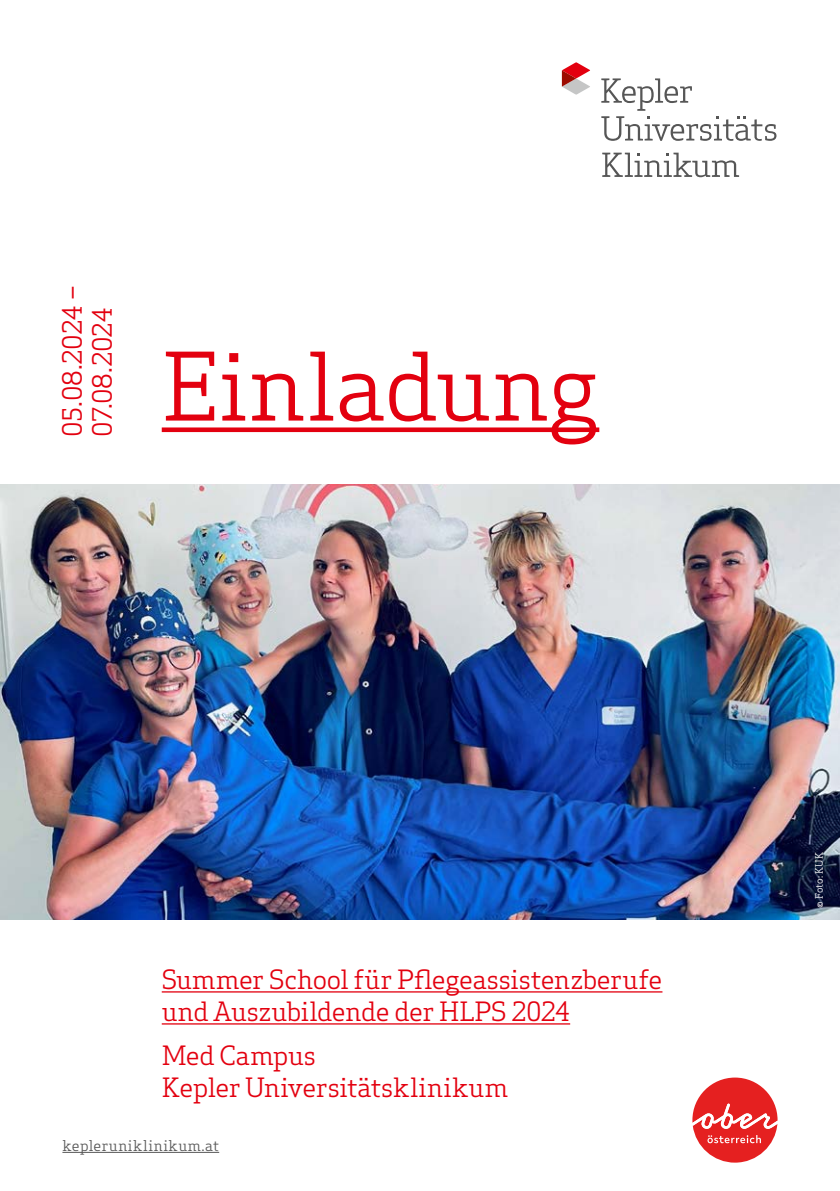
<style>
.page{position:relative;width:840px;height:1191px;background:#fff}
.page>*{position:absolute;margin:0;border:0;box-sizing:border-box;transform-origin:0 0}
.t1{font:92px "Apex Serif";letter-spacing:-.005em;color:#e3000f}
.t2{font:26px/32px "Apex Serif";letter-spacing:-.015em;color:#e3000f}
.t3{font:14.6px "Apex Serif";letter-spacing:.04em;color:#565656}
.t4{font:10px "Apex Serif";color:#fff}
</style>
<div class="page">
<svg style="left:601px;top:78px;width:175px;height:63px"></svg>
<svg style="left:602px;top:153px;width:136px;height:24px"></svg>
<svg style="left:561px;top:62px;width:29px;height:33px"></svg>
<hr style="left:62px;top:1152px;width:157px;height:1px;background:#565656">
<div style="left:162px;top:427px;width:437px;height:5px;background:#e3000f"></div>
<hr style="left:162px;top:991px;width:500px;height:1px;background:#e3000f">
<hr style="left:162px;top:1023px;width:408px;height:1px;background:#e3000f">
<img style="left:0;top:484px;width:839px;height:435px">
<svg style="left:692px;top:1077px;width:85px;height:85px"></svg>
<p class="t2" style="left:57px;top:437px;width:153px;line-height:30px;rotate:-90deg">05.08.2024 –<br>07.08.2024</p>
<h1 class="t1" style="left:162px;top:328px;width:439px">Einladung</h1>
<p class="t2" style="left:162px;top:963px;width:502px">Summer School für Pflegeassistenzberufe und Auszubildende der HLPS 2024</p>
<p class="t2" style="left:162px;top:1039px;width:348px">Med Campus<br>Kepler Universitätsklinikum</p>
<p class="t3" style="left:62px;top:1136px;width:158px">kepleruniklinikum.at</p>
<p class="t4" style="left:812px;top:907px;width:57px;rotate:-90deg">© Foto: KUK</p>
</div>
